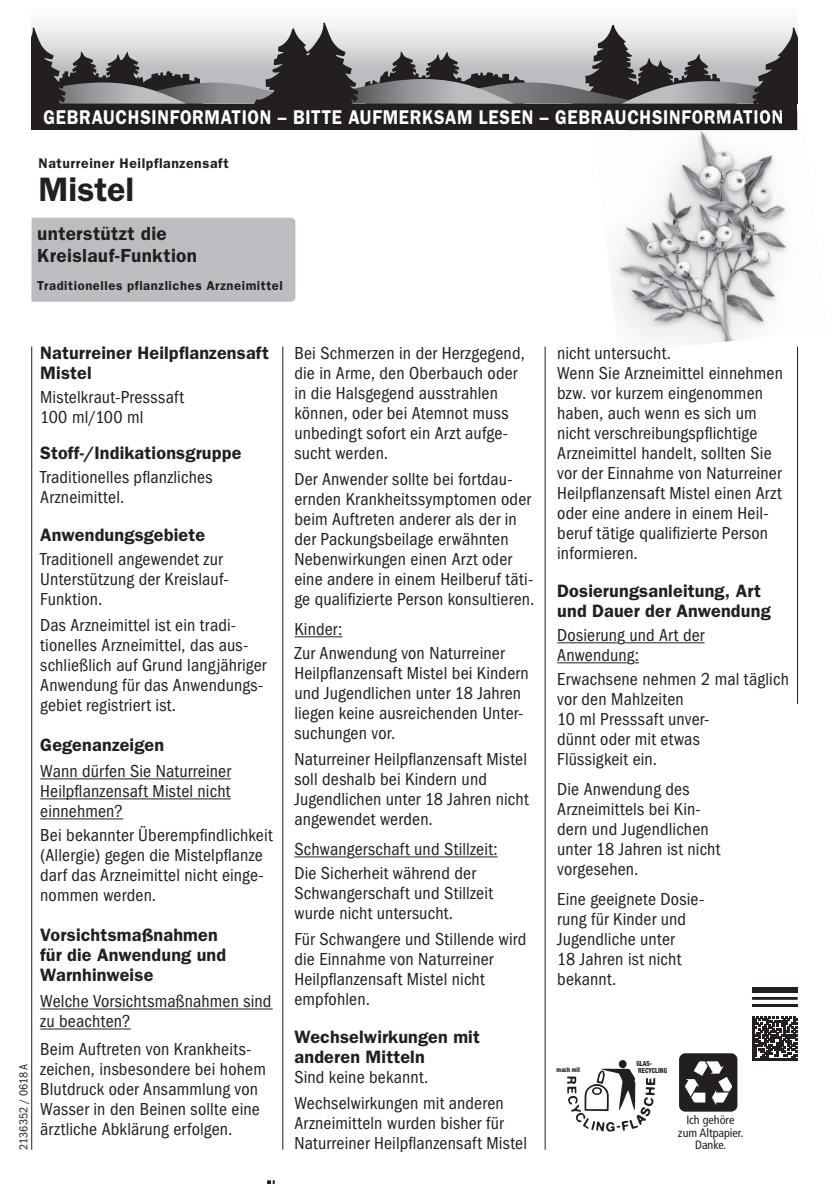
<style>
.page{position:relative;width:838px;height:1184px;background:#fff}
.page>*{position:absolute;margin:0;border:0;box-sizing:border-box;transform-origin:0 0}
.t1{font:600 34px "ITC Franklin Gothic Std";color:#231f20}
.t2{font:600 20px "ITC Franklin Gothic Std";letter-spacing:.04em;color:#fff;scale:.88 1}
.t3{font:600 19px/22px "ITC Franklin Gothic Std";letter-spacing:.02em;color:#231f20}
.t4{font:condensed 18px/20px "ITC Franklin Gothic Std";letter-spacing:.01em;color:#231f20}
.t5{font:600 18px/20px "ITC Franklin Gothic Std";letter-spacing:.01em;color:#231f20}
.t6{font:600 14px "ITC Franklin Gothic Std";letter-spacing:.04em;color:#231f20}
.t7{font:600 13px "ITC Franklin Gothic Std";letter-spacing:.045em;color:#231f20}
.t8{font:condensed 12px/12.6px "Frutiger";color:#231f20;text-align:center}
.t9{font:condensed 12px "ITC Franklin Gothic Std";letter-spacing:-.005em;color:#231f20}
.t10{font:800 condensed 7px/6.6px "Helvetica Neue";color:#231f20;scale:.9 1}
.t11{font:800 condensed 6.6px "Helvetica Neue";color:#231f20;scale:.9 1}
</style>
<div class="page">
<hr style="left:557px;top:642px;width:60px;height:1px;background:#231f20">
<hr style="left:625px;top:642px;width:79px;height:1px;background:#231f20">
<hr style="left:557px;top:662px;width:70px;height:1px;background:#231f20">
<svg style="left:752px;top:1016px;width:45px;height:44px"></svg>
<hr style="left:752px;top:1004px;width:45px;height:3px;background:#231f20">
<hr style="left:752px;top:996px;width:45px;height:3px;background:#231f20">
<div style="left:752px;top:987px;width:45px;height:6px;background:#231f20"></div>
<hr style="left:40px;top:778px;width:191px;height:1px;background:#231f20">
<hr style="left:40px;top:798px;width:191px;height:1px;background:#231f20">
<hr style="left:40px;top:818px;width:83px;height:1px;background:#231f20">
<hr style="left:40px;top:1008px;width:233px;height:1px;background:#231f20">
<hr style="left:40px;top:1028px;width:91px;height:1px;background:#231f20">
<hr style="left:294px;top:636px;width:48px;height:1px;background:#231f20">
<hr style="left:294px;top:856px;width:53px;height:1px;background:#231f20">
<hr style="left:355px;top:856px;width:143px;height:1px;background:#231f20">
<div style="left:32px;top:103px;width:765px;height:27px;background:#231f20"></div>
<svg style="left:32px;top:22px;width:765px;height:82px"></svg>
<img style="left:616px;top:110px;width:182px;height:234px">
<img style="left:618px;top:347px;width:47px;height:7px">
<img style="left:626px;top:111px;width:171px;height:19px">
<img style="left:682px;top:112px;width:100px;height:12px">
<div style="left:31px;top:218px;width:264px;height:84px;background:#bcbdc0"></div>
<hr style="left:31px;top:346px;width:1px;height:803px;background:#231f20">
<hr style="left:282px;top:346px;width:1px;height:803px;background:#231f20">
<hr style="left:545px;top:346px;width:1px;height:803px;background:#231f20">
<hr style="left:797px;top:346px;width:1px;height:358px;background:#231f20">
<div style="left:619px;top:1060px;width:7px;height:8px;background:#231f20;border-radius:50%"></div>
<svg style="left:567px;top:1068px;width:88px;height:63px"></svg>
<div style="left:679px;top:1053px;width:58px;height:58px;background:#231f20;border-radius:6px"></div>
<img style="left:680px;top:1055px;width:58px;height:57px">
<svg style="left:267px;top:1180px;width:8px;height:3px"></svg>
<p class="t2" style="left:43px;top:105px;width:842px">GEBRAUCHSINFORMATION – BITTE AUFMERKSAM LESEN – GEBRAUCHSINFORMATION</p>
<p class="t6" style="left:39px;top:155px;width:192px">Naturreiner Heilpflanzensaft</p>
<h1 class="t1" style="left:39px;top:169px;width:97px">Mistel</h1>
<p class="t3" style="left:37px;top:223px;width:161px">unterstützt die<br>Kreislauf-Funktion</p>
<p class="t7" style="left:37px;top:278px;width:247px">Traditionelles pflanzliches Arzneimittel</p>
<p class="t5" style="left:40px;top:343px;width:230px">Naturreiner Heilpflanzensaft<br>Mistel</p>
<p class="t4" style="left:40px;top:387px;width:145px">Mistelkraut-Presssaft<br>100 ml/100 ml</p>
<p class="t5" style="left:40px;top:443px;width:203px">Stoff-/Indikationsgruppe</p>
<p class="t4" style="left:40px;top:467px;width:174px">Traditionelles pflanzliches<br>Arzneimittel.</p>
<p class="t5" style="left:40px;top:525px;width:166px">Anwendungsgebiete</p>
<p class="t4" style="left:40px;top:549px;width:190px">Traditionell angewendet zur<br>Unterstützung der Kreislauf-<br>Funktion.</p>
<p class="t4" style="left:40px;top:615px;width:228px">Das Arzneimittel ist ein tradi&shy;tionelles Arzneimittel, das aus&shy;schließlich auf Grund langjähriger<br>Anwendung für das Anwendungs&shy;gebiet registriert ist.</p>
<p class="t5" style="left:40px;top:735px;width:125px">Gegenanzeigen</p>
<p class="t4" style="left:40px;top:761px;width:192px;text-align:justify">Wann dürfen Sie Naturreiner Heilpflanzensaft Mistel nicht einnehmen?</p>
<p class="t4" style="left:40px;top:825px;width:234px">Bei bekannter Überempfindlichkeit (Allergie) gegen die Mistelpflanze darf das Arzneimittel nicht einge&shy;nommen werden.</p>
<p class="t5" style="left:40px;top:924px;width:188px">Vorsichtsmaßnahmen für die Anwendung und<br>Warnhinweise</p>
<p class="t4" style="left:40px;top:991px;width:233px">Welche Vorsichtsmaßnahmen sind zu beachten?</p>
<p class="t4" style="left:40px;top:1039px;width:227px">Beim Auftreten von Krankheits&shy;zeichen, insbesondere bei hohem<br>Blutdruck oder Ansammlung von<br>Wasser in den Beinen sollte eine ärztliche Abklärung erfolgen.</p>
<p class="t4" style="left:294px;top:343px;width:232px">Bei Schmerzen in der Herzgegend, die in Arme, den Oberbauch oder in die Halsgegend ausstrahlen können, oder bei Atemnot muss unbedingt sofort ein Arzt aufge&shy;sucht werden.</p>
<p class="t4" style="left:294px;top:469px;width:242px">Der Anwender sollte bei fortdau&shy;ernden Krankheitssymptomen oder beim Auftreten anderer als der in der Packungsbeilage erwähnten Nebenwirkungen einen Arzt oder eine andere in einem Heilberuf täti&shy;ge qualifizierte Person konsultieren.</p>
<p class="t4" style="left:294px;top:617px;width:212px;line-height:24px">K inder:<br>Zur Anwendung von Naturreiner</p>
<p class="t4" style="left:294px;top:663px;width:236px">Heilpflanzensaft Mistel bei Kindern und Jugendlichen unter 18 Jahren liegen keine ausreichenden Unter&shy;suchungen vor.</p>
<p class="t4" style="left:294px;top:749px;width:236px">Naturreiner Heilpflanzensaft Mistel soll deshalb bei Kindern und<br>Jugendlichen unter 18 Jahren nicht angewendet werden.</p>
<p class="t4" style="left:294px;top:837px;width:205px;line-height:24px">Schwangerschaft und Stillzeit:<br>Die Sicherheit während der</p>
<p class="t4" style="left:294px;top:883px;width:200px">Schwangerschaft und Stillzeit wurde nicht untersucht.</p>
<p class="t4" style="left:294px;top:929px;width:233px">Für Schwangere und Stillende wird die Einnahme von Naturreiner<br>Heilpflanzensaft Mistel nicht empfohlen.</p>
<p class="t5" style="left:294px;top:1026px;width:187px">Wechselwirkungen mit anderen Mitteln</p>
<p class="t4" style="left:294px;top:1064px;width:211px;line-height:26px">Sind keine bekannt.<br>Wechselwirkungen mit anderen</p>
<p class="t4" style="left:294px;top:1113px;width:234px">Arzneimitteln wurden bisher für<br>Naturreiner Heilpflanzensaft Mistel</p>
<p class="t4" style="left:557px;top:343px;width:227px">nicht untersucht.<br>Wenn Sie Arzneimittel einnehmen bzw. vor kurzem eingenommen haben, auch wenn es sich um nicht verschreibungspflichtige<br>Arzneimittel handelt, sollten Sie vor der Einnahme von Naturreiner<br>Heilpflanzensaft Mistel einen Arzt oder eine andere in einem Heil&shy;beruf tätige qualifizierte Person informieren.</p>
<p class="t5" style="left:557px;top:581px;width:215px">Dosierungsanleitung, Art und Dauer der Anwendung</p>
<p class="t4" style="left:557px;top:625px;width:149px">Dosierung und Art der<br>Anwendung:</p>
<p class="t4" style="left:557px;top:669px;width:233px">Erwachsene nehmen 2 mal täglich vor den Mahlzeiten<br>10 ml Presssaft unver-<br>dünnt oder mit etwas<br>Flüssigkeit ein.</p>
<p class="t4" style="left:557px;top:779px;width:165px">Die Anwendung des<br>Arzneimittels bei Kin&shy;dern und Jugendlichen unter 18 Jahren ist nicht vorgesehen.</p>
<p class="t4" style="left:557px;top:889px;width:149px">Eine geeignete Dosie&shy;rung für Kinder und<br>Jugendliche unter<br>18 Jahren ist nicht bekannt.</p>
<p class="t9" style="left:17px;top:1149px;width:87px;rotate:-90deg">2136352 / 0618 A</p>
<p class="t11" style="left:556px;top:1065px;width:28px">mach mit</p>
<p class="t10" style="left:636px;top:1060px;width:36px">GLAS-<br>RECYCLING</p>
<p class="t8" style="left:678px;top:1113px;width:67px">Ich gehöre zum Altpapier.<br>Danke.</p>
</div>
